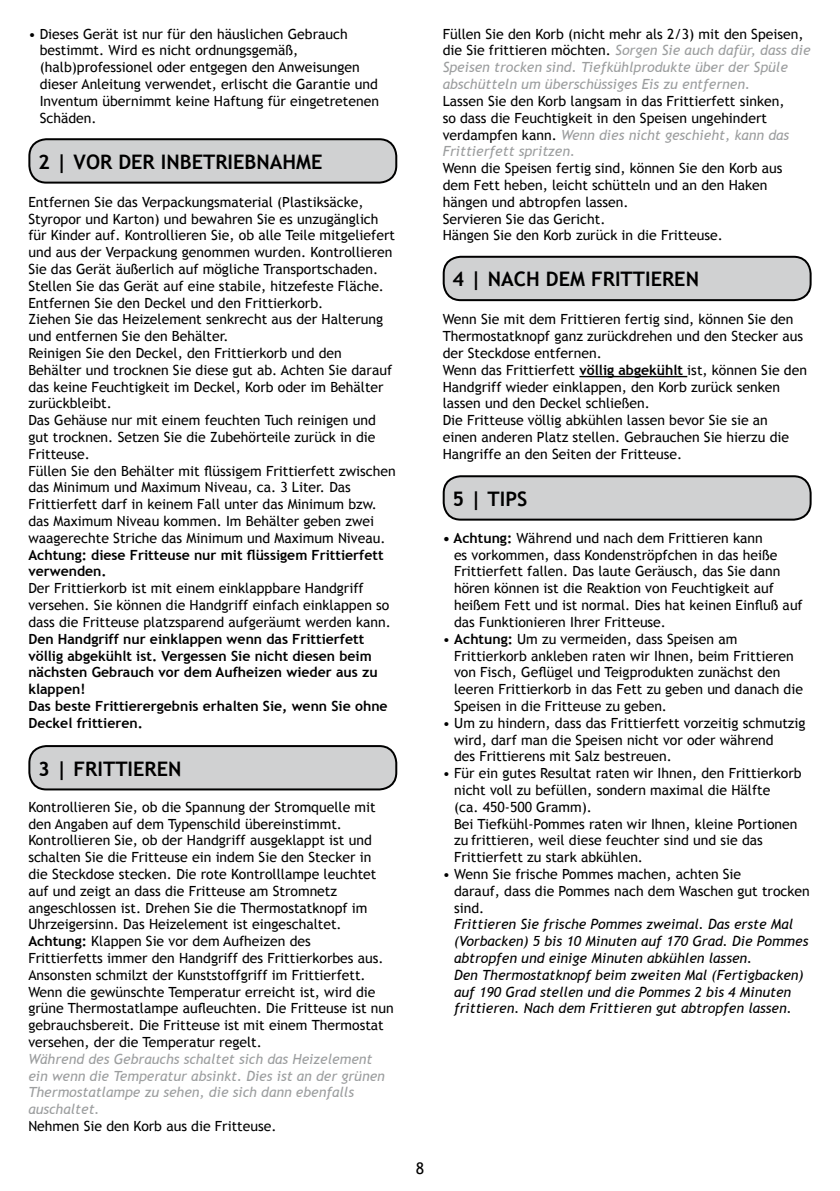
<style>
.page{position:relative;width:840px;height:1191px;background:#fff}
.page>*{position:absolute;margin:0;border:0;box-sizing:border-box;transform-origin:0 0}
.t1{font:700 20px "Trebuchet MS";color:#000}
.t2{font:16px "Trebuchet MS";color:#000}
.t3{font:14px/16.8px "Trebuchet MS";color:#000}
.t4{font:italic 14px/16.8px "Trebuchet MS";color:#9c9e9f}
.t5{font:700 14px/16.8px "Trebuchet MS";color:#000}
.t6{font:italic 14px/16.8px "Trebuchet MS";color:#000}
.s1{font-weight:700}
.s2{font-style:normal;color:#000}
.s3{font-style:italic;color:#9c9e9f}
</style>
<div class="page">
<div style="left:29px;top:139px;width:367px;height:44px;background:#d0d1d2;border-radius:17px"></div>
<div style="left:28px;top:138px;width:369px;height:46px;border:2px solid #000;border-radius:17px"></div>
<hr style="left:579px;top:376px;width:108px;height:1px;background:#000">
<div style="left:443px;top:257px;width:367px;height:43px;background:#d0d1d2;border-radius:17px"></div>
<div style="left:442px;top:256px;width:369px;height:45px;border:2px solid #000;border-radius:17px"></div>
<div style="left:29px;top:746px;width:367px;height:43px;background:#d0d1d2;border-radius:17px"></div>
<div style="left:28px;top:745px;width:369px;height:45px;border:2px solid #000;border-radius:17px"></div>
<div style="left:443px;top:476px;width:367px;height:43px;background:#d0d1d2;border-radius:17px"></div>
<div style="left:442px;top:475px;width:369px;height:45px;border:2px solid #000;border-radius:17px"></div>
<p class="t3" style="left:40px;top:26px;width:340px;text-indent:-11px">• Dieses Gerät ist nur für den häuslichen Gebrauch bestimmt. Wird es nicht ordnungsgemäß, (halb)professionel oder entgegen den Anweisungen dieser Anleitung verwendet, erlischt die Garantie und Inventum übernimmt keine Haftung für eingetretenen Schäden.</p>
<h1 class="t1" style="left:38px;top:149px;width:286px">2 | Vor der inbetriebnahme</h1>
<p class="t3" style="left:28px;top:194px;width:368px">Entfernen Sie das Verpackungsmaterial (Plastiksäcke, Styropor und Karton) und bewahren Sie es unzugänglich für Kinder auf. Kontrollieren Sie, ob alle Teile mitgeliefert und aus der Verpackung genommen wurden. Kontrollieren Sie das Gerät äußerlich auf mögliche Transportschaden.<br>Stellen Sie das Gerät auf eine stabile, hitzefeste Fläche.<br>Entfernen Sie den Deckel und den Frittierkorb.<br>Ziehen Sie das Heizelement senkrecht aus der Halterung und entfernen Sie den Behälter.<br>Reinigen Sie den Deckel, den Frittierkorb und den Behälter und trocknen Sie diese gut ab. Achten Sie darauf das keine Feuchtigkeit im Deckel, Korb oder im Behälter zurückbleibt.<br>Das Gehäuse nur mit einem feuchten Tuch reinigen und gut trocknen. Setzen Sie die Zubehörteile zurück in die Fritteuse.<br>Füllen Sie den Behälter mit flüssigem Frittierfett zwischen das Minimum und Maximum Niveau, ca. 3 Liter. Das Frittierfett darf in keinem Fall unter das Minimum bzw. das Maximum Niveau kommen. Im Behälter geben zwei waagerechte Striche das Minimum und Maximum Niveau.</p>
<p class="t5" style="left:28px;top:546px;width:356px">Achtung: diese Fritteuse nur mit flüssigem Frittierfett verwenden.</p>
<p class="t3" style="left:28px;top:580px;width:364px">Der Frittierkorb ist mit einem einklappbare Handgriff versehen. Sie können die Handgriff einfach einklappen so dass die Fritteuse platzsparend aufgeräumt werden kann.</p>
<p class="t5" style="left:28px;top:630px;width:360px">Den Handgriff nur einklappen wenn das Frittierfett völlig abgekühlt ist. Vergessen Sie nicht diesen beim nächsten Gebrauch vor dem Aufheizen wieder aus zu klappen!<br>Das beste Frittierergebnis erhalten Sie, wenn Sie ohne Deckel frittieren.</p>
<h1 class="t1" style="left:38px;top:756px;width:145px">3 | frittieren</h1>
<p class="t3" style="left:28px;top:798px;width:367px">Kontrollieren Sie, ob die Spannung der Stromquelle mit den Angaben auf dem Typenschild übereinstimmt.<br>Kontrollieren Sie, ob der Handgriff ausgeklappt ist und schalten Sie die Fritteuse ein indem Sie den Stecker in die Steckdose stecken. Die rote Kontrolllampe leuchtet auf und zeigt an dass die Fritteuse am Stromnetz angeschlossen ist. Drehen Sie die Thermostatknopf im Uhrzeigersinn. Das Heizelement ist eingeschaltet.<br><span class="s1">Achtung:</span> Klappen Sie vor dem Aufheizen des<br>Frittierfetts immer den Handgriff des Frittierkorbes aus.<br>Ansonsten schmilzt der Kunststoffgriff im Frittierfett.<br>Wenn die gewünschte Temperatur erreicht ist, wird die grüne Thermostatlampe aufleuchten. Die Fritteuse ist nun gebrauchsbereit. Die Fritteuse ist mit einem Thermostat versehen, der die Temperatur regelt.</p>
<p class="t4" style="left:28px;top:1050px;width:358px">Während des Gebrauchs schaltet sich das Heizelement ein wenn die Temperatur absinkt. Dies ist an der grünen Thermostatlampe zu sehen, die sich dann ebenfalls auschaltet.</p>
<p class="t3" style="left:28px;top:1118px;width:249px">Nehmen Sie den Korb aus die Fritteuse.</p>
<p class="t4" style="left:442px;top:25px;width:369px"><span class="s2">Füllen Sie den Korb (nicht mehr als 2/3) mit den Speisen, die Sie frittieren möchten.</span> Sorgen Sie auch dafür, dass die Speisen trocken sind. Tiefkühlprodukte über der Spüle abschütteln um überschüssiges Eis zu entfernen.</p>
<p class="t3" style="left:442px;top:93px;width:348px">Lassen Sie den Korb langsam in das Frittierfett sinken, so dass die Feuchtigkeit in den Speisen ungehindert verdampfen kann. <span class="s3">Wenn dies nicht geschieht, kann das Frittierfett spritzen.</span></p>
<p class="t3" style="left:442px;top:160px;width:341px">Wenn die Speisen fertig sind, können Sie den Korb aus dem Fett heben, leicht schütteln und an den Haken hängen und abtropfen lassen.<br>Servieren Sie das Gericht.<br>Hängen Sie den Korb zurück in die Fritteuse.</p>
<h1 class="t1" style="left:452px;top:267px;width:248px">4 | nach dEM frittieren</h1>
<p class="t3" style="left:442px;top:311px;width:365px">Wenn Sie mit dem Frittieren fertig sind, können Sie den Thermostatknopf ganz zurückdrehen und den Stecker aus der Steckdose entfernen.<br>Wenn das Frittierfett <span class="s1">völlig abgekühlt</span> ist, können Sie den Handgriff wieder einklappen, den Korb zurück senken lassen und den Deckel schließen.<br>Die Fritteuse völlig abkühlen lassen bevor Sie sie an<br>einen anderen Platz stellen. Gebrauchen Sie hierzu die Hangriffe an den Seiten der Fritteuse.</p>
<h1 class="t1" style="left:452px;top:486px;width:76px">5 | tips</h1>
<p class="t3" style="left:454px;top:530px;width:350px;text-indent:-11px"><span class="s1">• Achtung:</span> Während und nach dem Frittieren kann<br>es vorkommen, dass Kondenströpfchen in das heiße Frittierfett fallen. Das laute Geräusch, das Sie dann hören können ist die Reaktion von Feuchtigkeit auf heißem Fett und ist normal. Dies hat keinen Einfluß auf das Funktionieren Ihrer Fritteuse.</p>
<p class="t3" style="left:454px;top:630px;width:350px;text-indent:-11px">• <span class="s1">Achtung:</span> Um zu vermeiden, dass Speisen am Frittierkorb ankleben raten wir Ihnen, beim Frittieren von Fisch, Geflügel und Teigprodukten zunächst den leeren Frittierkorb in das Fett zu geben und danach die Speisen in die Fritteuse zu geben.</p>
<p class="t3" style="left:454px;top:714px;width:353px;text-indent:-11px">• Um zu hindern, dass das Frittierfett vorzeitig schmutzig wird, darf man die Speisen nicht vor oder während<br>des Frittierens mit Salz bestreuen.</p>
<p class="t3" style="left:454px;top:765px;width:349px;text-indent:-11px">• Für ein gutes Resultat raten wir Ihnen, den Frittierkorb nicht voll zu befüllen, sondern maximal die Hälfte<br>(ca. 450-500 Gramm).<br>Bei Tiefkühl-Pommes raten wir Ihnen, kleine Portionen zu frittieren, weil diese feuchter sind und sie das Frittierfett zu stark abkühlen.</p>
<p class="t3" style="left:454px;top:866px;width:357px;text-indent:-11px">• Wenn Sie frische Pommes machen, achten Sie<br>darauf, dass die Pommes nach dem Waschen gut trocken sind.</p>
<p class="t6" style="left:454px;top:916px;width:355px">Frittieren Sie frische Pommes zweimal. Das erste Mal (Vorbacken) 5 bis 10 Minuten auf 170 Grad. Die Pommes abtropfen und einige Minuten abkühlen lassen.<br>Den Thermostatknopf beim zweiten Mal (Fertigbacken) auf 190 Grad stellen und die Pommes 2 bis 4 Minuten frittieren. Nach dem Frittieren gut abtropfen lassen.</p>
<p class="t2" style="left:415px;top:1159px;width:10px">8</p>
</div>
